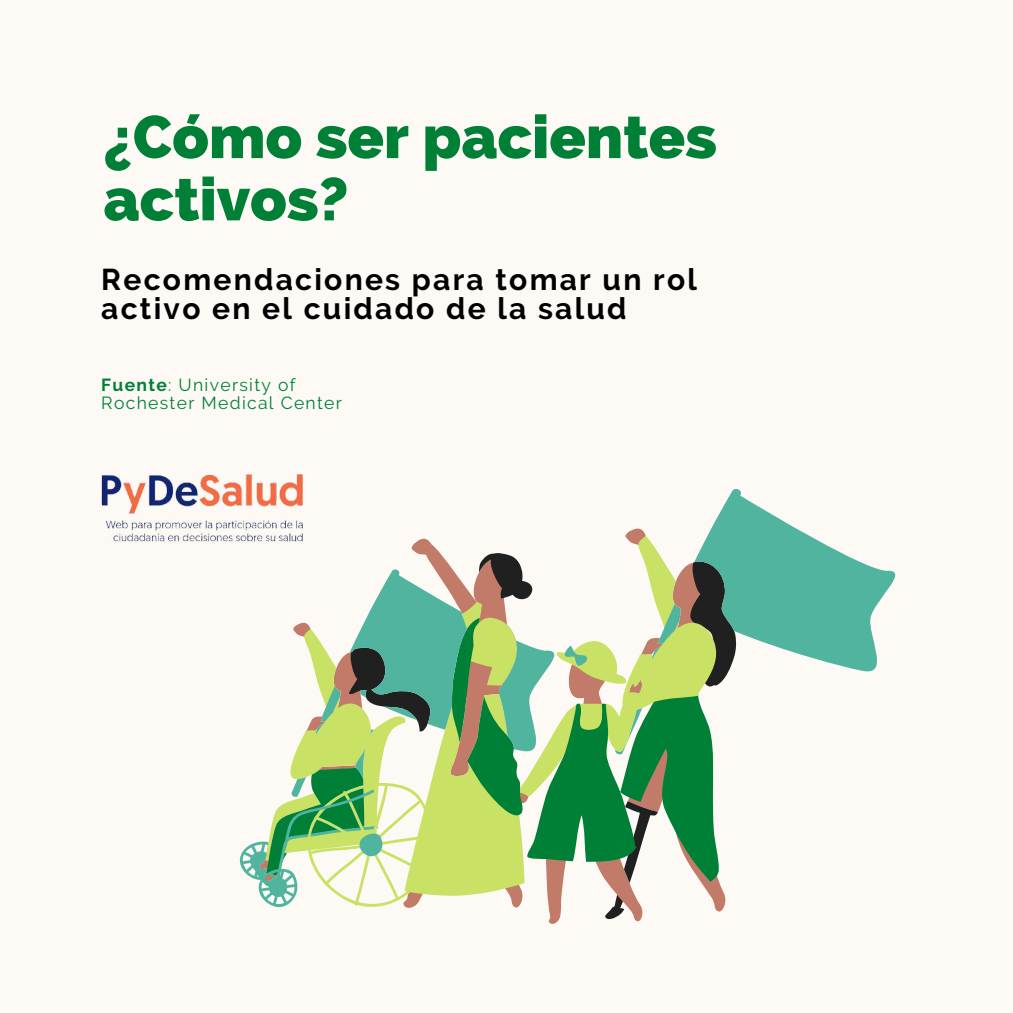
<style>
.page{position:relative;width:1013px;height:1013px;background:#fff}
.page>*{position:absolute;margin:0;border:0;box-sizing:border-box;transform-origin:0 0}
.t1{font:800 60px/62.2px "Raleway";color:#008037}
.t2{font:700 30px/29.9px "Raleway";letter-spacing:.075em;color:#000}
.t3{font:17.5px/17.4px "Raleway";letter-spacing:.075em;color:#008037}
.s1{font-weight:700}
</style>
<div class="page">
<div style="left:0;top:0;width:1012px;height:1012px;background:#fdfaf5"></div>
<img style="left:101px;top:474px;width:202px;height:68px">
<svg style="left:239px;top:488px;width:657px;height:436px"></svg>
<h1 class="t1" style="left:103px;top:106px;width:615px">¿Cómo ser pacientes activos?</h1>
<p class="t2" style="left:101px;top:264px;width:597px">Recomendaciones para tomar un rol activo en el cuidado de la salud</p>
<p class="t3" style="left:101px;top:376px;width:242px"><span class="s1">Fuente</span>: University of<br>Rochester Medical Center</p>
</div>
